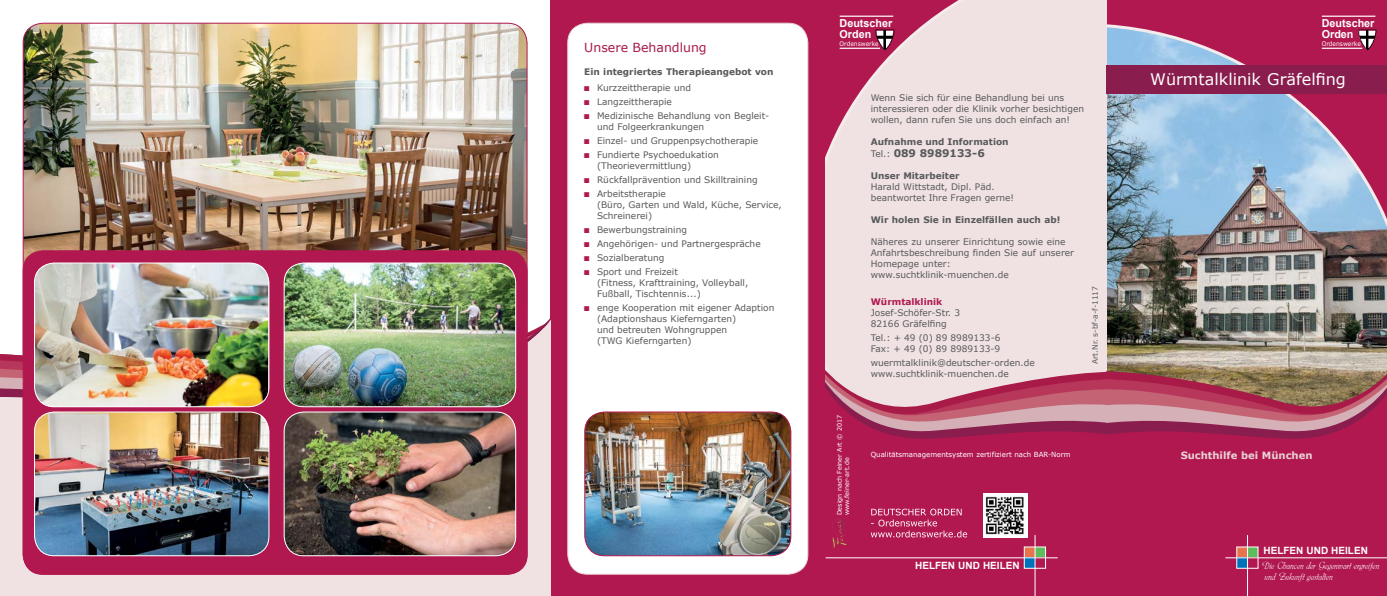
<style>
.page{position:relative;width:1387px;height:596px;background:#fff}
.page>*{position:absolute;margin:0;border:0;box-sizing:border-box;transform-origin:0 0}
.t1{font:16px "Verdana";color:#fff}
.t2{font:12.5px "Verdana";color:#a81a48}
.t3{font:11px/11px "Phyllis";color:#fff;scale:.95 1}
.t4{font:700 11px/11.5px "Arial";color:#fff}
.t5{font:700 10.5px "Verdana";color:#58595b}
.t6{font:700 10px "Arial";color:#fff}
.t7{font:700 10px "Verdana";color:#e9d3d4}
.t8{font:9px/11px "Verdana";color:#58595b}
.t9{font:700 9px "Verdana";color:#58595b}
.t10{font:700 9px "Verdana";color:#b11850}
.t11{font:7.5px "Verdana";color:#58595b}
.t12{font:7px "Verdana";color:#fff}
.t13{font:6.3px/7.4px "Verdana";color:#fff}
.t14{font:6.3px "Verdana";color:#fff;scale:.94 1}
.s1{color:#b11850}
.s2{font-weight:400;font-size:9px}
</style>
<div class="page">
<div style="left:550px;top:0;width:275px;height:595px;background:#b11850"></div>
<div style="left:1106px;top:0;width:280px;height:326px;background:#b11850"></div>
<img style="left:1106px;top:23px;width:280px;height:316px">
<svg style="left:825px;top:0;width:281px;height:340px;background:#ead1d7"></svg>
<svg style="left:825px;top:340px;width:281px;height:228px;background:#c14e77"></svg>
<div style="left:1106px;top:65px;width:280px;height:29px;background:#891d4e"></div>
<img style="left:831px;top:518px;width:14px;height:16px">
<div style="left:1024px;top:546px;width:10px;height:11px;background:#e8744d"></div>
<svg style="left:1034px;top:546px;width:11px;height:11px"></svg>
<svg style="left:1035px;top:558px;width:8px;height:8px"></svg>
<div style="left:1024px;top:557px;width:10px;height:10px;background:#0072bc"></div>
<hr style="left:825px;top:557px;width:232px;height:1px;background:#fff">
<div style="left:825px;top:568px;width:281px;height:27px;background:#b11850"></div>
<hr style="left:1034px;top:534px;width:1px;height:61px;background:#fff">
<svg style="left:1106px;top:339px;width:280px;height:256px;background:#ae305b"></svg>
<svg style="left:825px;top:365px;width:561px;height:111px;background:#b6516f"></svg>
<svg style="left:1236px;top:546px;width:11px;height:11px"></svg>
<div style="left:1247px;top:546px;width:10px;height:11px;background:#5ebc5e"></div>
<div style="left:1247px;top:557px;width:11px;height:10px;background:#b11850"></div>
<svg style="left:1236px;top:557px;width:11px;height:10px"></svg>
<hr style="left:1225px;top:557px;width:161px;height:1px;background:#fff">
<hr style="left:1246px;top:534px;width:1px;height:61px;background:#fff">
<hr style="left:1321px;top:48px;width:40px;height:1px;background:#fff">
<hr style="left:1321px;top:16px;width:54px;height:1px;background:#fff">
<img style="left:1357px;top:30px;width:18px;height:21px">
<hr style="left:839px;top:48px;width:41px;height:1px;background:#fff">
<hr style="left:839px;top:16px;width:54px;height:1px;background:#fff">
<img style="left:875px;top:30px;width:19px;height:21px">
<svg style="left:870px;top:508px;width:97px;height:29px;background:#bd3e6d"></svg>
<img style="left:983px;top:493px;width:43px;height:44px">
<img style="left:22px;top:22px;width:506px;height:277px">
<svg style="left:0;top:328px;width:547px;height:267px;background:#ebd4d8"></svg>
<div style="left:567px;top:23px;width:240px;height:551px;background:#fff;border-radius:20px"></div>
<div style="left:567px;top:23px;width:241px;height:551px;border:1px solid #e9d3d4;border-radius:20px"></div>
<img style="left:586px;top:412px;width:204px;height:143px">
<div style="left:584px;top:411px;width:207px;height:145px;border:1px solid #b11850;border-radius:20px"></div>
<div style="left:23px;top:251px;width:504px;height:323px;background:#b11850;border-radius:20px"></div>
<img style="left:285px;top:264px;width:230px;height:142px">
<div style="left:283px;top:262px;width:233px;height:145px;border:1px solid #fff;border-radius:20px"></div>
<img style="left:285px;top:413px;width:230px;height:142px">
<div style="left:283px;top:411px;width:233px;height:145px;border:1px solid #fff;border-radius:20px"></div>
<img style="left:35px;top:263px;width:233px;height:143px">
<div style="left:34px;top:262px;width:235px;height:145px;border:1px solid #fff;border-radius:20px"></div>
<img style="left:35px;top:412px;width:234px;height:143px">
<div style="left:34px;top:411px;width:235px;height:145px;border:1px solid #fff;border-radius:20px"></div>
<h2 class="t2" style="left:584px;top:40px;width:124px">Unsere Behandlung</h2>
<p class="t9" style="left:584px;top:66px;width:191px">Ein integriertes Therapieangebot von</p>
<p class="t8" style="left:584px;top:82px;width:108px"><span class="s1">■</span> Kurzzeittherapie und</p>
<p class="t8" style="left:584px;top:96px;width:89px"><span class="s1">■</span> Langzeittherapie</p>
<p class="t8" style="left:597px;top:110px;width:173px;text-indent:-13px"><span class="s1">■</span> Medizinische Behandlung von Begleit&shy;und Folgeerkrankungen</p>
<p class="t8" style="left:584px;top:135px;width:175px"><span class="s1">■</span> Einzel- und Gruppenpsychotherapie</p>
<p class="t8" style="left:597px;top:149px;width:123px;text-indent:-13px"><span class="s1">■</span> Fundierte Psychoedukation (Theorievermittlung)</p>
<p class="t8" style="left:584px;top:174px;width:175px"><span class="s1">■</span> Rückfallprävention und Skilltraining</p>
<p class="t8" style="left:597px;top:188px;width:186px;text-indent:-13px"><span class="s1">■</span> Arbeitstherapie<br>(Büro, Garten und Wald, Küche, Service,<br>Schreinerei)</p>
<p class="t8" style="left:584px;top:224px;width:104px"><span class="s1">■</span> Bewerbungstraining</p>
<p class="t8" style="left:584px;top:238px;width:178px"><span class="s1">■</span> Angehörigen- und Partnergespräche</p>
<p class="t8" style="left:584px;top:252px;width:82px"><span class="s1">■</span> Sozialberatung</p>
<p class="t8" style="left:597px;top:266px;width:153px;text-indent:-13px"><span class="s1">■</span> Sport und Freizeit<br>(Fitness, Krafttraining, Volleyball,<br>Fußball, Tischtennis...)</p>
<p class="t8" style="left:597px;top:302px;width:179px;text-indent:-13px"><span class="s1">■</span> enge Kooperation mit eigener Adaption (Adaptionshaus Kieferngarten)<br>und betreuten Wohngruppen<br>(TWG Kieferngarten)</p>
<p class="t4" style="left:839px;top:17px;width:54px">Deutscher<br>Orden</p>
<p class="t14" style="left:839px;top:39px;width:43px">Ordenswerke</p>
<p class="t8" style="left:870px;top:92px;width:215px">Wenn Sie sich für eine Behandlung bei uns interessieren oder die Klinik vorher besichtigen wollen, dann rufen Sie uns doch einfach an!</p>
<p class="t9" style="left:870px;top:135px;width:139px">Aufnahme und Information</p>
<p class="t5" style="left:870px;top:146px;width:116px"><span class="s2">Tel.:</span> 089 8989133-6</p>
<p class="t9" style="left:870px;top:169px;width:90px">Unser Mitarbeiter</p>
<p class="t8" style="left:870px;top:181px;width:145px">Harald Wittstadt, Dipl. Päd. beantwortet Ihre Fragen gerne!</p>
<p class="t9" style="left:870px;top:213px;width:191px">Wir holen Sie in Einzelfällen auch ab!</p>
<p class="t8" style="left:870px;top:236px;width:205px">Näheres zu unserer Einrichtung sowie eine Anfahrtsbeschreibung finden Sie auf unserer Homepage unter: www.suchtklinik-muenchen.de</p>
<p class="t10" style="left:870px;top:295px;width:73px">Würmtalklinik</p>
<p class="t8" style="left:870px;top:307px;width:91px">Josef-Schöfer-Str. 3<br>82166 Gräfelfing</p>
<p class="t8" style="left:870px;top:332px;width:131px">Tel.: + 49 (0) 89 8989133-6<br>Fax: + 49 (0) 89 8989133-9</p>
<p class="t8" style="left:870px;top:357px;width:165px">wuermtalklinik@deutscher-orden.de www.suchtklinik-muenchen.de</p>
<p class="t11" style="left:1090px;top:364px;width:80px;rotate:-90deg">Art.Nr. s-bf-a-f-1117</p>
<p class="t4" style="left:1321px;top:17px;width:54px">Deutscher<br>Orden</p>
<p class="t14" style="left:1321px;top:39px;width:43px">Ordenswerke</p>
<h1 class="t1" style="left:1149px;top:69px;width:197px">Würmtalklinik Gräfelfing</h1>
<p class="t13" style="left:835px;top:515px;width:102px;rotate:-90deg">Design nach Feiner Art © 2017 www.feiner-art.de</p>
<p class="t12" style="left:870px;top:449px;width:201px">Qualitätsmanagementsystem zertifiziert nach BAR-Norm</p>
<p class="t7" style="left:1180px;top:448px;width:133px">Suchthilfe bei München</p>
<p class="t6" style="left:915px;top:558px;width:106px">HELFEN UND HEILEN</p>
<p class="t6" style="left:1263px;top:543px;width:106px">HELFEN UND HEILEN</p>
<p class="t3" style="left:1261px;top:560px;width:125px">Die Chancen der Gegenwart ergreifen und Zukunft gestalten</p>
</div>
